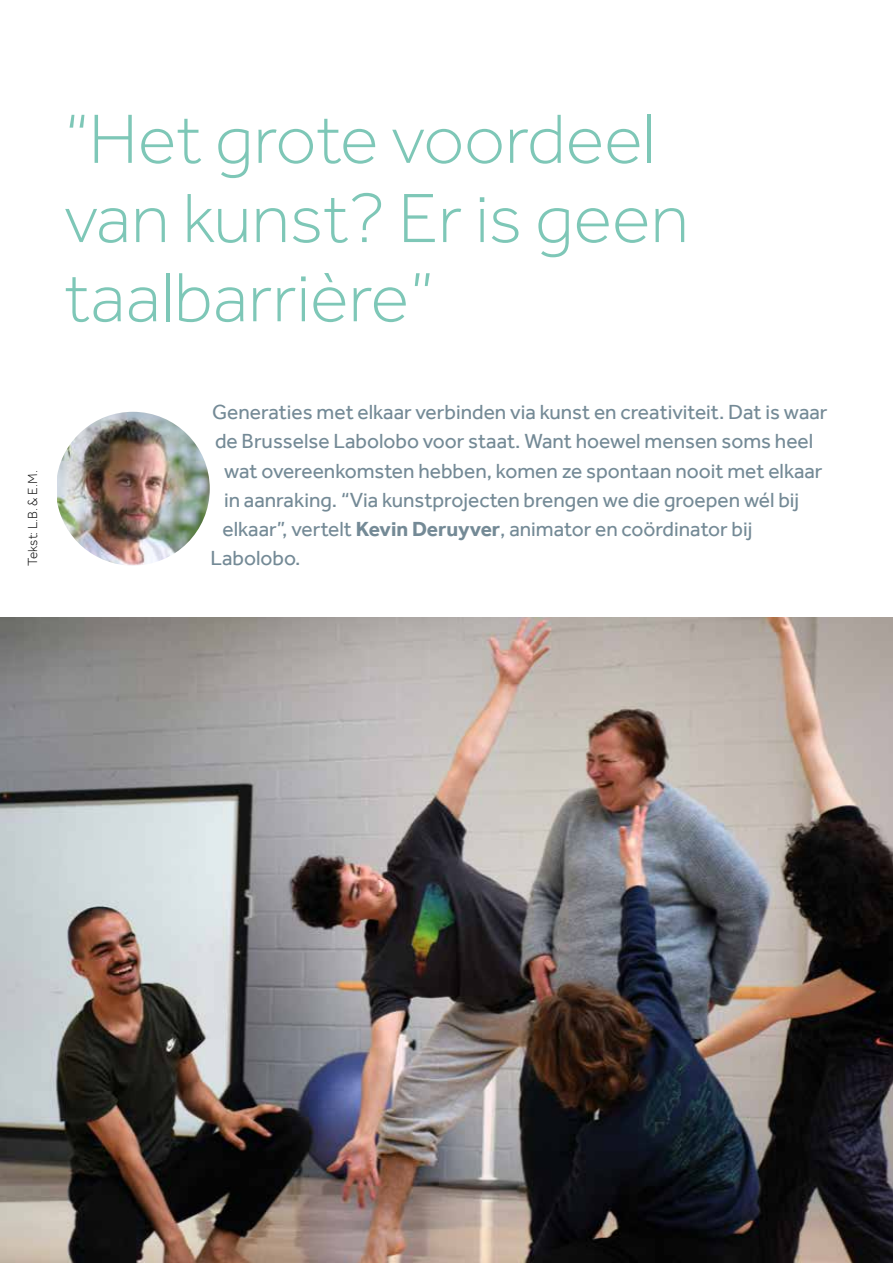
<style>
.page{position:relative;width:893px;height:1263px;background:#fff}
.page>*{position:absolute;margin:0;border:0;box-sizing:border-box;transform-origin:0 0}
.t1{font:300 72px/79.2px "Effra";color:#7ec7b7}
.t2{font:21px "Effra";color:#748a96}
.t3{font:300 13.5px "Effra";letter-spacing:.005em;color:#000}
.s1{font-weight:700}
</style>
<div class="page">
<img style="left:0;top:617px;width:893px;height:646px">
<img style="left:57px;top:412px;width:153px;height:154px">
<h1 class="t1" style="left:64px;top:98px;width:626px">“Het grote voordeel van kunst? Er is geen taalbarrière”</h1>
<p class="t3" style="left:24px;top:566px;width:97px;rotate:-90deg">Tekst: L.B. &amp; E.M.</p>
<p class="t2" style="left:212px;top:400px;width:617px">Generaties met elkaar verbinden via kunst en creativiteit. Dat is waar</p>
<p class="t2" style="left:215px;top:429px;width:600px">de Brusselse Labolobo voor staat. Want hoewel mensen soms heel</p>
<p class="t2" style="left:224px;top:458px;width:600px">wat overeenkomsten hebben, komen ze spontaan nooit met elkaar</p>
<p class="t2" style="left:224px;top:487px;width:577px">in aanraking. “Via kunstprojecten brengen we die groepen wél bij</p>
<p class="t2" style="left:223px;top:517px;width:531px">elkaar”, vertelt <span class="s1">Kevin Deruyver</span>, animator en coördinator bij</p>
<p class="t2" style="left:211px;top:546px;width:92px">Labolobo.</p>
</div>
